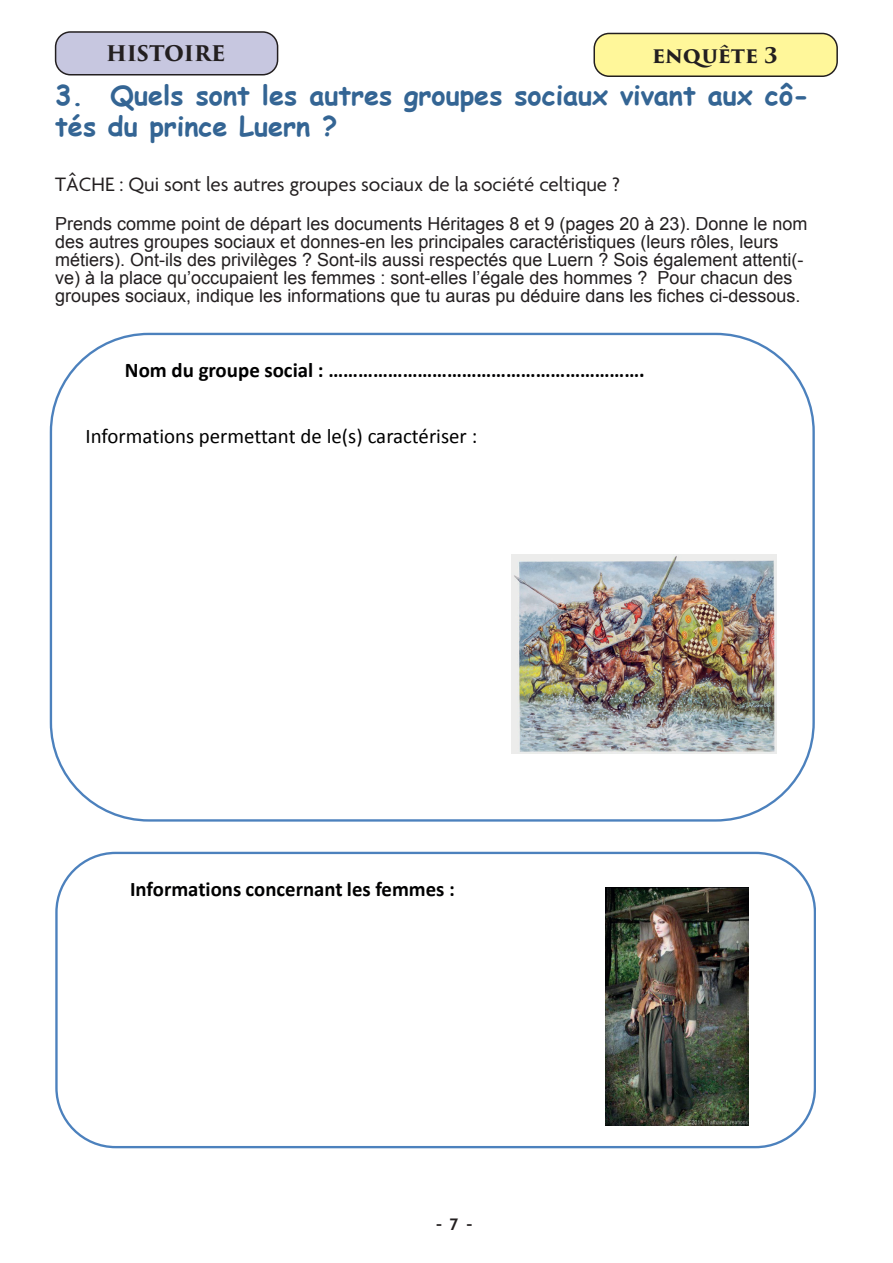
<style>
.page{position:relative;width:893px;height:1263px;background:#fff}
.page>*{position:absolute;margin:0;border:0;box-sizing:border-box;transform-origin:0 0}
.t1{font:700 27px/31px "Comic Sans MS";color:#346594}
.t2{font:21px "Agenda";color:#231f20}
.t3{font:700 21px "Trajan Pro 3";letter-spacing:-.005em;color:#231f20}
.t4{font:20.85px "Calibri";color:#000001}
.t5{font:700 20.85px "Calibri";color:#000001}
.t6{font:700 20.7px "Calibri";color:#000001}
.t7{font:18px/18px "Arial";color:#231f20}
.t8{font:600 18px "Agenda";color:#231f20}
</style>
<div class="page">
<div style="left:56px;top:32px;width:222px;height:43px;background:#c7c7e0;border-radius:15px"></div>
<div style="left:55px;top:31px;width:223px;height:44px;border:2px solid #231f20;border-radius:15px"></div>
<div style="left:594px;top:33px;width:243px;height:43px;background:#fff79a;border-radius:15px"></div>
<div style="left:593px;top:33px;width:245px;height:44px;border:2px solid #231f20;border-radius:15px"></div>
<div style="left:50px;top:333px;width:765px;height:488px;background:#fff;border:2px solid #4c81bd;border-radius:98px"></div>
<img style="left:511px;top:554px;width:265px;height:199px">
<div style="left:55px;top:852px;width:761px;height:296px;border:2px solid #4c81bd;border-radius:59px"></div>
<img style="left:606px;top:887px;width:143px;height:238px">
<p class="t3" style="left:106px;top:38px;width:121px">HISTOIRE</p>
<p class="t3" style="left:652px;top:40px;width:127px">enquête 3</p>
<h1 class="t1" style="left:55px;top:79px;width:755px">3. Quels sont les autres groupes sociaux vivant aux cô&shy;tés du prince Luern ?</h1>
<p class="t2" style="left:55px;top:173px;width:566px">TÂCHE : Qui sont les autres groupes sociaux de la société celtique ?</p>
<p class="t7" style="left:55px;top:215px;width:754px">Prends comme point de départ les documents Héritages 8 et 9 (pages 20 à 23). Donne le nom des autres groupes sociaux et donnes-en les principales caractéristiques (leurs rôles, leurs métiers). Ont-ils des privilèges ? Sont-ils aussi respectés que Luern ? Sois également attenti(- ve) à la place qu’occupaient les femmes : sont-elles l’égale des hommes ? Pour chacun des groupes sociaux, indique les informations que tu auras pu déduire dans les fiches ci-dessous.</p>
<p class="t5" style="left:125px;top:355px;width:521px">Nom du groupe social : ……………………………………………………….</p>
<p class="t4" style="left:85px;top:421px;width:393px">Informations permettant de le(s) caractériser :</p>
<p class="t6" style="left:130px;top:874px;width:326px">Informations concernant les femmes :</p>
<p class="t8" style="left:436px;top:1215px;width:38px">- 7 -</p>
</div>
